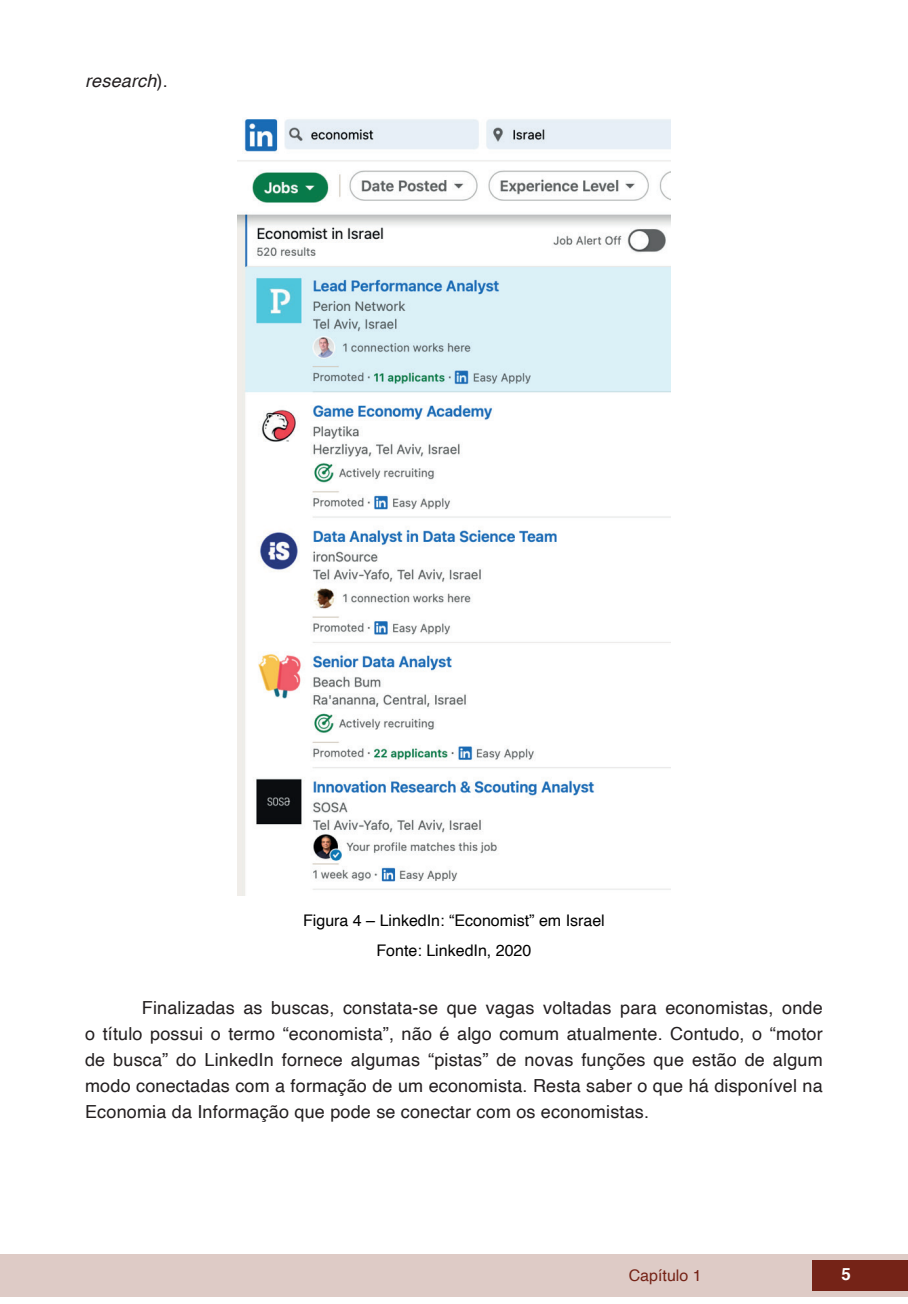
<style>
.page{position:relative;width:908px;height:1304px;background:#fff}
.page>*{position:absolute;margin:0;border:0;box-sizing:border-box;transform-origin:0 0}
.t1{font:18px/26px "Helvetica";letter-spacing:.01em;color:#231f20;text-align:justify}
.t2{font:italic 18px "Helvetica";letter-spacing:.01em;color:#231f20}
.t3{font:700 16.8px "Helvetica";color:#fff}
.t4{font:16px/30.6px "Helvetica";color:#000;text-align:center}
.t5{font:16px "Helvetica";color:#752317}
.s1{font-style:normal}
</style>
<div class="page">
<div style="left:0;top:1254px;width:906px;height:43px;background:#decbc6"></div>
<div style="left:812px;top:1261px;width:95px;height:30px;background:#752317"></div>
<img style="left:238px;top:119px;width:431px;height:776px">
<p class="t2" style="left:85px;top:67px;width:84px">research<span class="s1">).</span></p>
<p class="t4" style="left:303px;top:905px;width:303px">Figura 4 – LinkedIn: “Economist” em Israel<br>Fonte: LinkedIn, 2020</p>
<p class="t1" style="left:85px;top:995px;width:738px;text-indent:57px">Finalizadas as buscas, constata-se que vagas voltadas para economistas, onde o título possui o termo “economista”, não é algo comum atualmente. Contudo, o “motor de busca” do LinkedIn fornece algumas “pistas” de novas funções que estão de algum modo conectadas com a formação de um economista. Resta saber o que há disponível na Economia da Informação que pode se conectar com os economistas.</p>
<p class="t5" style="left:628px;top:1263px;width:74px">Capítulo 1</p>
<p class="t3" style="left:841px;top:1261px;width:11px">5</p>
</div>
